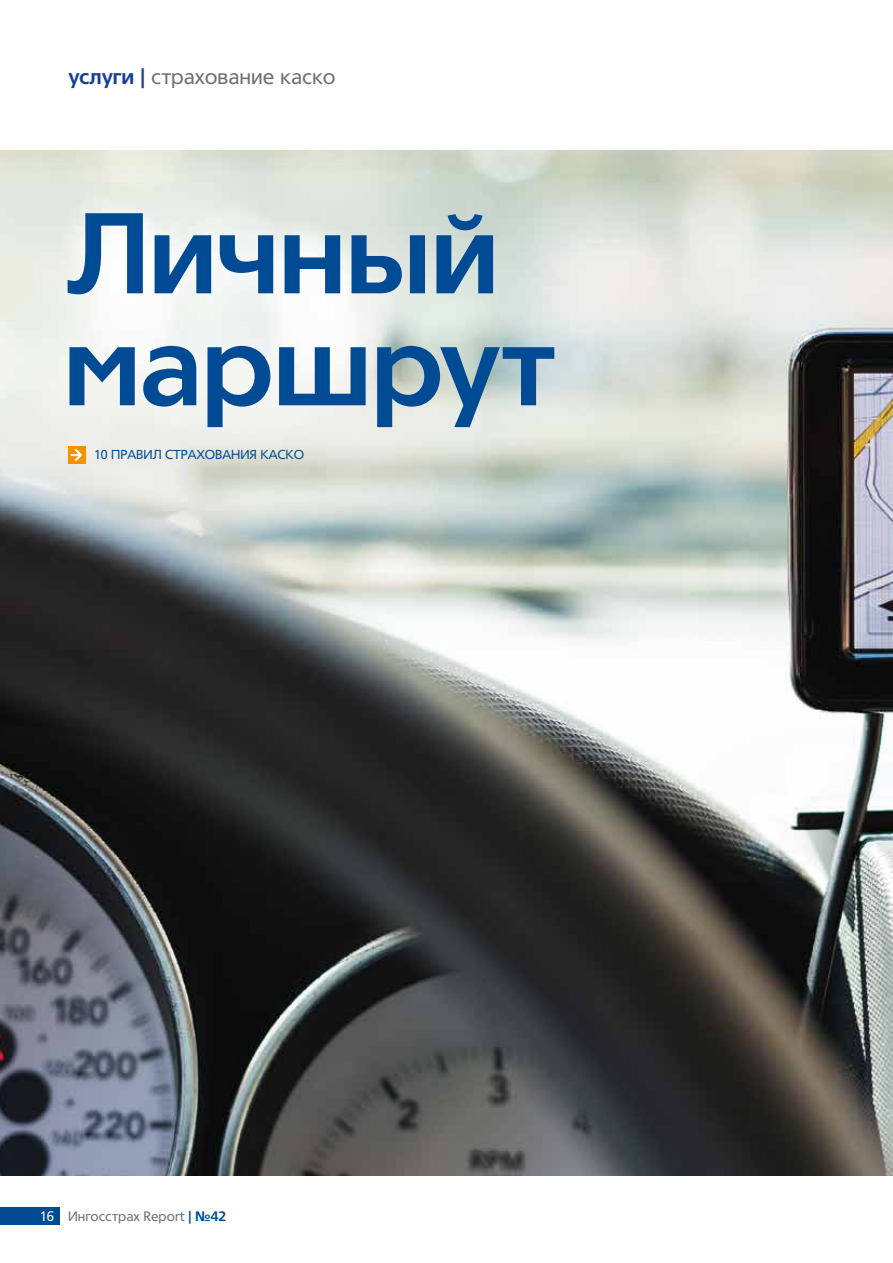
<style>
.page{position:relative;width:893px;height:1263px;background:#fff}
.page>*{position:absolute;margin:0;border:0;box-sizing:border-box;transform-origin:0 0}
.t1{font:700 112.5px/111.9px "Tornado C";letter-spacing:-.005em;color:#004b93}
.t2{font:21px "Tornado C";color:#706f6f}
.t3{font:13.5px "Tornado C";color:#706f6f}
.t4{font:12.75px "Tornado C";color:#004b93}
.s1{font-weight:700;color:#164194}
.s2{color:#fff}
.s3{font-weight:700;color:#004b93}
</style>
<div class="page">
<div style="left:0;top:1208px;width:60px;height:17px;background:#004b93"></div>
<img style="left:0;top:150px;width:893px;height:1026px">
<div style="left:68px;top:446px;width:17px;height:17px;background:#f39200"></div>
<svg style="left:70px;top:449px;width:12px;height:12px"></svg>
<h2 class="t2" style="left:68px;top:66px;width:269px"><span class="s1">услуги |</span> страхование каско</h2>
<h1 class="t1" style="left:64px;top:200px;width:492px">Личный маршрут</h1>
<p class="t4" style="left:94px;top:447px;width:212px">10 ПРАВИЛ СТРАХОВАНИЯ КАСКО</p>
<p class="t3" style="left:40px;top:1209px;width:188px"><span class="s2">16</span> Ингосстрах Report <span class="s3">| №42</span></p>
</div>
